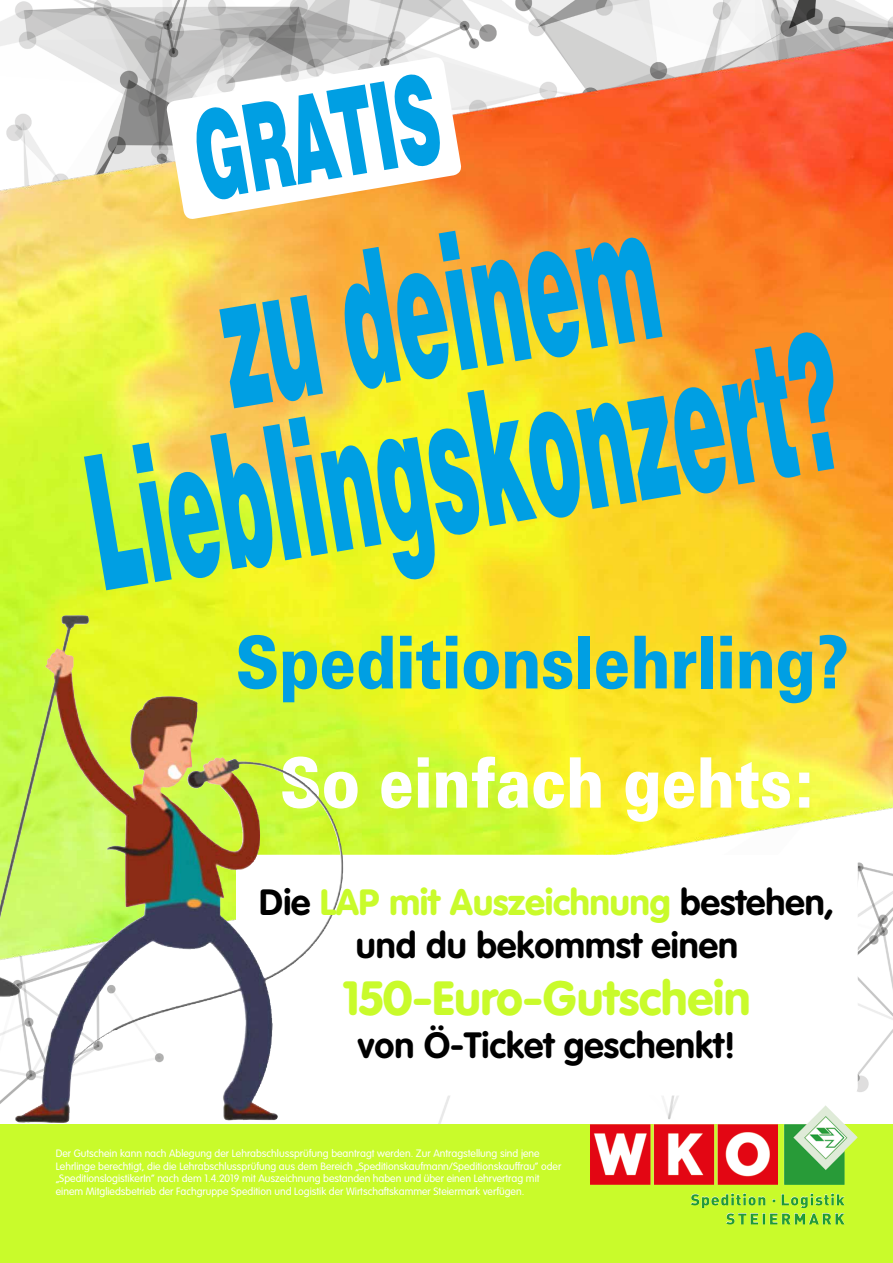
<style>
.page{position:relative;width:893px;height:1263px;background:#fff}
.page>*{position:absolute;margin:0;border:0;box-sizing:border-box;transform-origin:0 0}
.t1{font:900 188.25px/158.2px "Swiss 721 BT";color:#009fe3;text-align:center;scale:.42 1}
.t2{font:900 121.88px "Swiss 721 BT";color:#009fe3;scale:.5 1}
.t3{font:900 73.12px "Zurich BT";color:#009fe3;scale:.83 1}
.t4{font:900 69.75px "Zurich BT";color:#fff;scale:.83 1}
.t5{font:900 47.25px "VAG Rounded";color:#c9fb2b}
.t6{font:700 36px/43.2px "VAG Rounded";color:#000;text-align:center}
.t7{font:300 10.5px/12.6px "VAG Rounded";color:#fff}
.s1{font-weight:900;color:#c9fb2b}
</style>
<div class="page">
<img style="left:0;top:0;width:893px;height:1124px">
<img style="left:0;top:38px;width:893px;height:924px">
<div style="left:0;top:1124px;width:893px;height:139px;background:#c9fb2b"></div>
<img style="left:590px;top:1105px;width:268px;height:91px">
<svg style="left:165px;top:56px;width:297px;height:164px"></svg>
<div style="left:236px;top:855px;width:622px;height:240px;background:#fff;border-radius:9px"></div>
<img style="left:10px;top:615px;width:60px;height:249px">
<h2 class="t2" style="left:185px;top:83px;width:493px;rotate:-9deg">GRATIS</h2>
<h1 class="t1" style="left:48px;top:293px;width:1812px;rotate:-10deg">zu deinem<br>Lieblingskonzert?</h1>
<h3 class="t3" style="left:236px;top:618px;width:740px">Speditionslehrling?</h3>
<h3 class="t4" style="left:280px;top:740px;width:647px">So einfach gehts:</h3>
<h3 class="t6" style="left:259px;top:880px;width:577px">Die <span class="s1">LAP mit Auszeichnung</span> bestehen, und du bekommst einen</h3>
<h3 class="t5" style="left:343px;top:969px;width:409px">150-Euro-Gutschein</h3>
<h3 class="t6" style="left:358px;top:1023px;width:379px">von Ö-Ticket geschenkt!</h3>
<p class="t7" style="left:56px;top:1147px;width:507px">Der Gutschein kann nach Ablegung der Lehrabschlussprüfung beantragt werden. Zur Antragstellung sind jene Lehrlinge berechtigt, die die Lehrabschlussprüfung aus dem Bereich „Speditionskaufmann/Speditionskauffrau“ oder „SpeditionslogistikerIn“ nach dem 1.4.2019 mit Auszeichnung bestanden haben und über einen Lehrvertrag mit einem Mitgliedsbetrieb der Fachgruppe Spedition und Logistik der Wirtschaftskammer Steiermark verfügen.</p>
</div>
